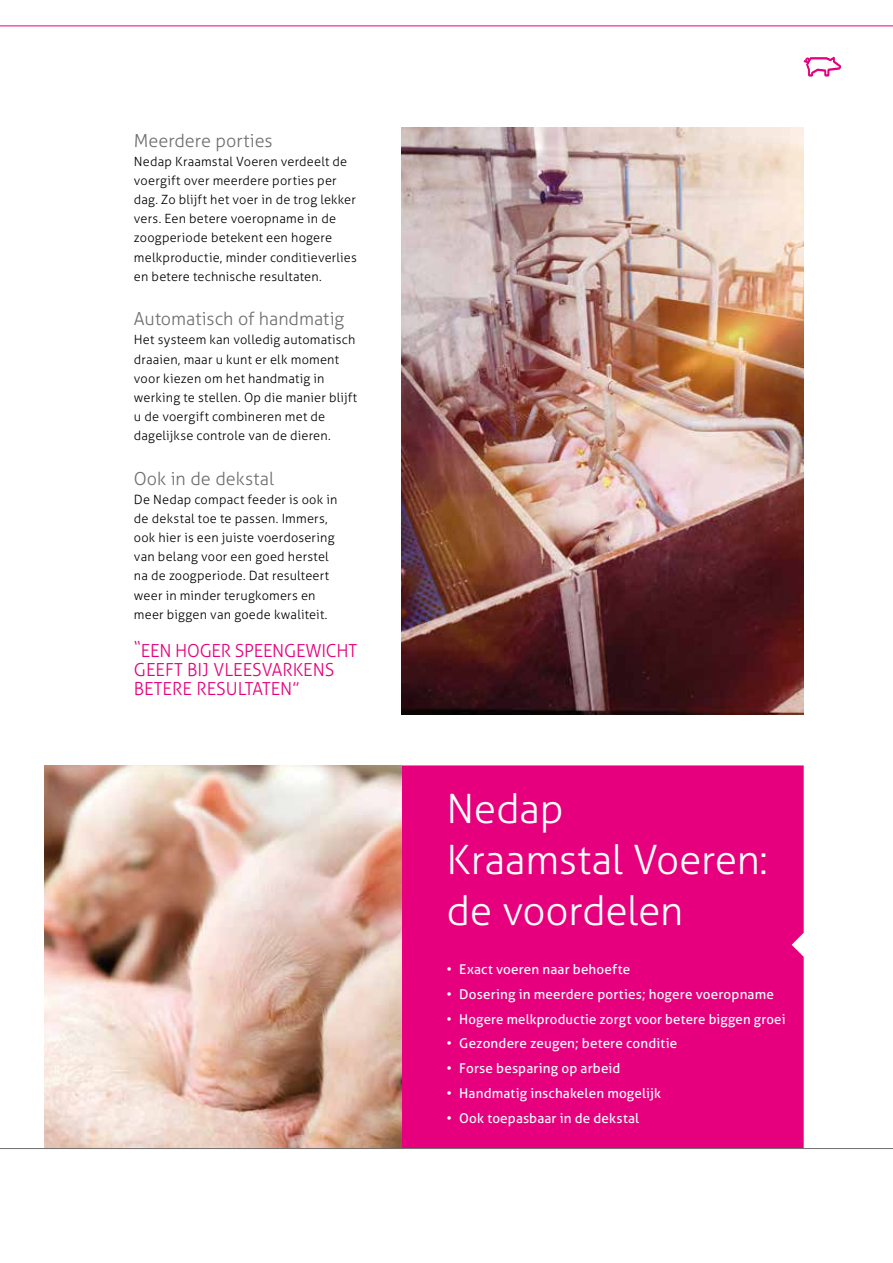
<style>
.page{position:relative;width:893px;height:1263px;background:#fff}
.page>*{position:absolute;margin:0;border:0;box-sizing:border-box;transform-origin:0 0}
.t1{font:300 40.5px/51px "Aller";letter-spacing:-.01em;color:#fff}
.t2{font:300 18px/19.2px "Aller";color:#e6007d}
.t3{font:300 18px "Aller";letter-spacing:-.005em;color:#706f6f}
.t4{font:13.5px "Aller";letter-spacing:.01em;color:#fff}
.t5{font:300 12.75px/19.2px "Aller";letter-spacing:.015em;color:#000}
</style>
<div class="page">
<div style="left:402px;top:765px;width:402px;height:383px;background:#e6007d"></div>
<img style="left:45px;top:765px;width:357px;height:383px">
<svg style="left:0;top:1148px;width:893px;height:1px"></svg>
<svg style="left:804px;top:57px;width:37px;height:20px"></svg>
<img style="left:402px;top:128px;width:402px;height:586px">
<hr style="left:0;top:26px;width:893px;height:1px;background:#e6007d">
<h2 class="t3" style="left:134px;top:129px;width:140px">Meerdere porties</h2>
<p class="t5" style="left:134px;top:152px;width:224px">Nedap Kraamstal Voeren verdeelt de voergift over meerdere porties per dag. Zo blijft het voer in de trog lekker vers. Een betere voeropname in de zoogperiode betekent een hogere melkproductie, minder conditieverlies en betere technische resultaten.</p>
<h2 class="t3" style="left:134px;top:308px;width:212px">Automatisch of handmatig</h2>
<p class="t5" style="left:134px;top:330px;width:225px">Het systeem kan volledig automatisch draaien, maar u kunt er elk moment voor kiezen om het handmatig in werking te stellen. Op die manier blijft u de voergift combineren met de dagelijkse controle van de dieren.</p>
<h2 class="t3" style="left:134px;top:468px;width:142px">Ook in de dekstal</h2>
<p class="t5" style="left:134px;top:490px;width:205px">De Nedap compact feeder is ook in de dekstal toe te passen. Immers, ook hier is een juiste voerdosering van belang voor een goed herstel na de zoogperiode. Dat resulteert weer in minder terugkomers en meer biggen van goede kwaliteit.</p>
<h2 class="t2" style="left:134px;top:641px;width:225px">“EEN HOGER SPEENGEWICHT<br>GEEFT BIJ VLEESVARKENS<br>BETERE RESULTATEN”</h2>
<h1 class="t1" style="left:446px;top:783px;width:323px">Nedap<br>Kraamstal Voeren: de voordelen</h1>
<p class="t4" style="left:446px;top:961px;width:185px">• Exact voeren naar behoefte</p>
<p class="t4" style="left:446px;top:986px;width:329px">• Dosering in meerdere porties; hogere voeropname</p>
<p class="t4" style="left:446px;top:1011px;width:340px">• Hogere melkproductie zorgt voor betere biggen groei</p>
<p class="t4" style="left:446px;top:1035px;width:232px">• Gezondere zeugen; betere conditie</p>
<p class="t4" style="left:446px;top:1060px;width:176px">• Forse besparing op arbeid</p>
<p class="t4" style="left:446px;top:1085px;width:216px">• Handmatig inschakelen mogelijk</p>
<p class="t4" style="left:446px;top:1109px;width:194px">• Ook toepasbaar in de dekstal</p>
</div>
